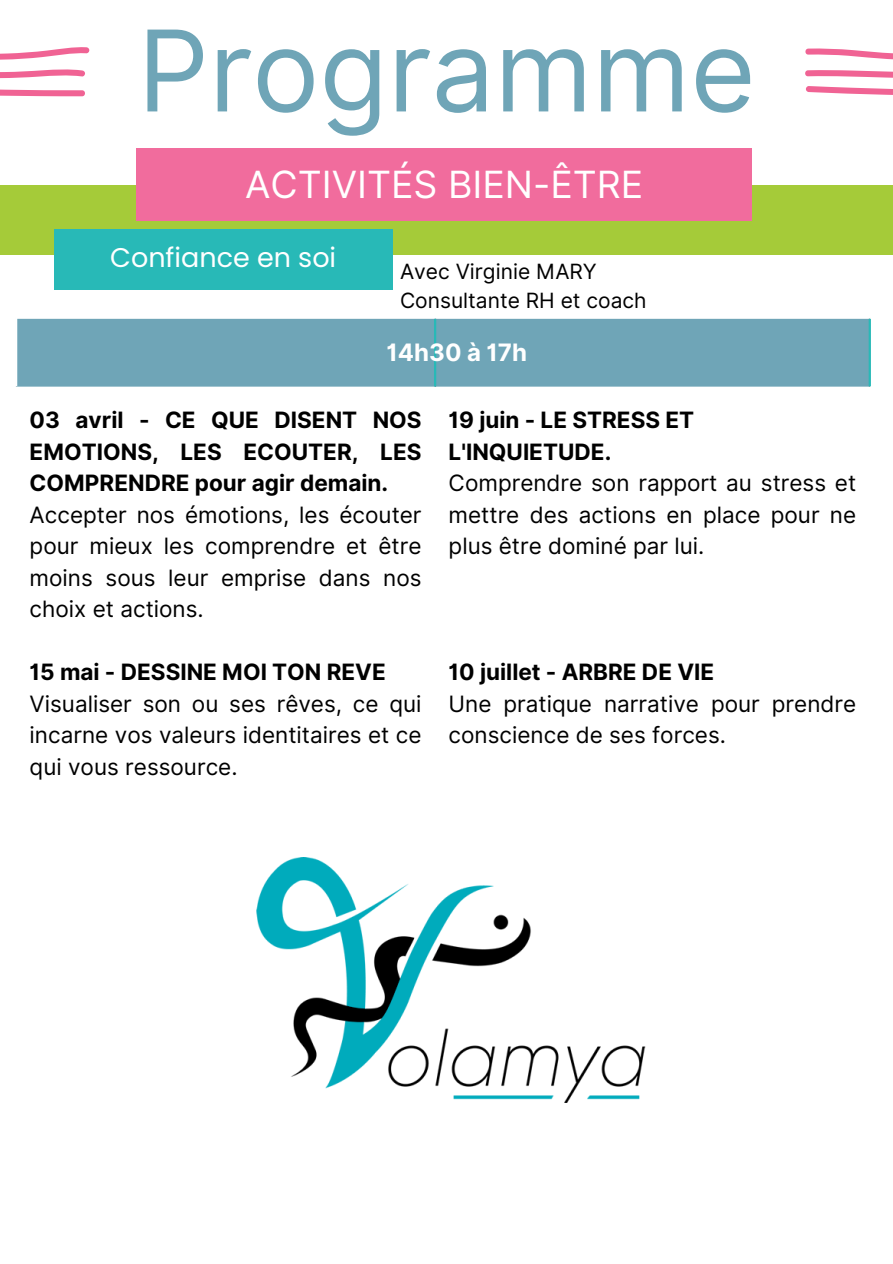
<style>
.page{position:relative;width:893px;height:1264px;background:#fff}
.page>*{position:absolute;margin:0;border:0;box-sizing:border-box;transform-origin:0 0}
.t1{font:112.5px "Inter";color:#6fa5b7}
.t2{font:37.5px "Inter";color:#fff}
.t3{font:27px "Poppins";color:#fff}
.t4{font:700 24px "Inter";color:#fff}
.t5{font:22.5px/31.5px "Inter";color:#000;text-align:justify}
.t6{font:700 22.5px/31.5px "Inter";color:#000;text-align:justify}
.t7{font:21px "Inter";color:#000}
</style>
<div class="page">
<div style="left:0;top:0;width:892px;height:1263px;background:#a5cb39"></div>
<div style="left:0;top:0;width:892px;height:184px;background:#fff"></div>
<svg style="left:805px;top:48px;width:87px;height:12px"></svg>
<svg style="left:805px;top:70px;width:87px;height:8px"></svg>
<svg style="left:806px;top:86px;width:86px;height:9px"></svg>
<svg style="left:0;top:47px;width:89px;height:13px"></svg>
<svg style="left:0;top:69px;width:85px;height:9px"></svg>
<svg style="left:0;top:89px;width:85px;height:7px"></svg>
<div style="left:136px;top:148px;width:616px;height:72px;background:#f16c9d"></div>
<div style="left:0;top:255px;width:892px;height:1008px;background:#fff"></div>
<div style="left:54px;top:229px;width:338px;height:61px;background:#28b9b7"></div>
<div style="left:17px;top:319px;width:851px;height:67px;background:#6fa5b7"></div>
<hr style="left:434px;top:319px;width:2px;height:67px;background:#28b9b7">
<hr style="left:868px;top:319px;width:2px;height:67px;background:#28b9b7">
<img style="left:256px;top:858px;width:389px;height:244px">
<p class="t1" style="left:137px;top:3px;width:619px">Programme</p>
<h2 class="t2" style="left:245px;top:161px;width:399px">ACTIVITÉS BIEN-ÊTRE</h2>
<p class="t3" style="left:110px;top:239px;width:227px">Confiance en soi</p>
<p class="t7" style="left:400px;top:259px;width:198px">Avec Virginie MARY</p>
<p class="t7" style="left:400px;top:288px;width:248px">Consultante RH et coach</p>
<p class="t4" style="left:386px;top:338px;width:142px">14h30 à 17h</p>
<p class="t6" style="left:30px;top:404px;width:393px">03 avril - CE QUE DISENT NOS EMOTIONS, LES ECOUTER, LES COMPRENDRE pour agir demain.</p>
<h1 class="t5" style="left:30px;top:498px;width:393px">Accepter nos émotions, les écouter pour mieux les comprendre et être moins sous leur emprise dans nos choix et actions.</h1>
<p class="t6" style="left:30px;top:656px;width:357px">15 mai - DESSINE MOI TON REVE</p>
<p class="t5" style="left:30px;top:687px;width:393px">Visualiser son ou ses rêves, ce qui incarne vos valeurs identitaires et ce qui vous ressource.</p>
<p class="t6" style="left:448px;top:404px;width:247px">19 juin - LE STRESS ET<br>L'INQUIETUDE.</p>
<p class="t5" style="left:448px;top:467px;width:409px">Comprendre son rapport au stress et mettre des actions en place pour ne plus être dominé par lui.</p>
<p class="t6" style="left:448px;top:656px;width:267px">10 juillet - ARBRE DE VIE</p>
<p class="t5" style="left:448px;top:687px;width:409px">Une pratique narrative pour prendre conscience de ses forces.</p>
</div>
